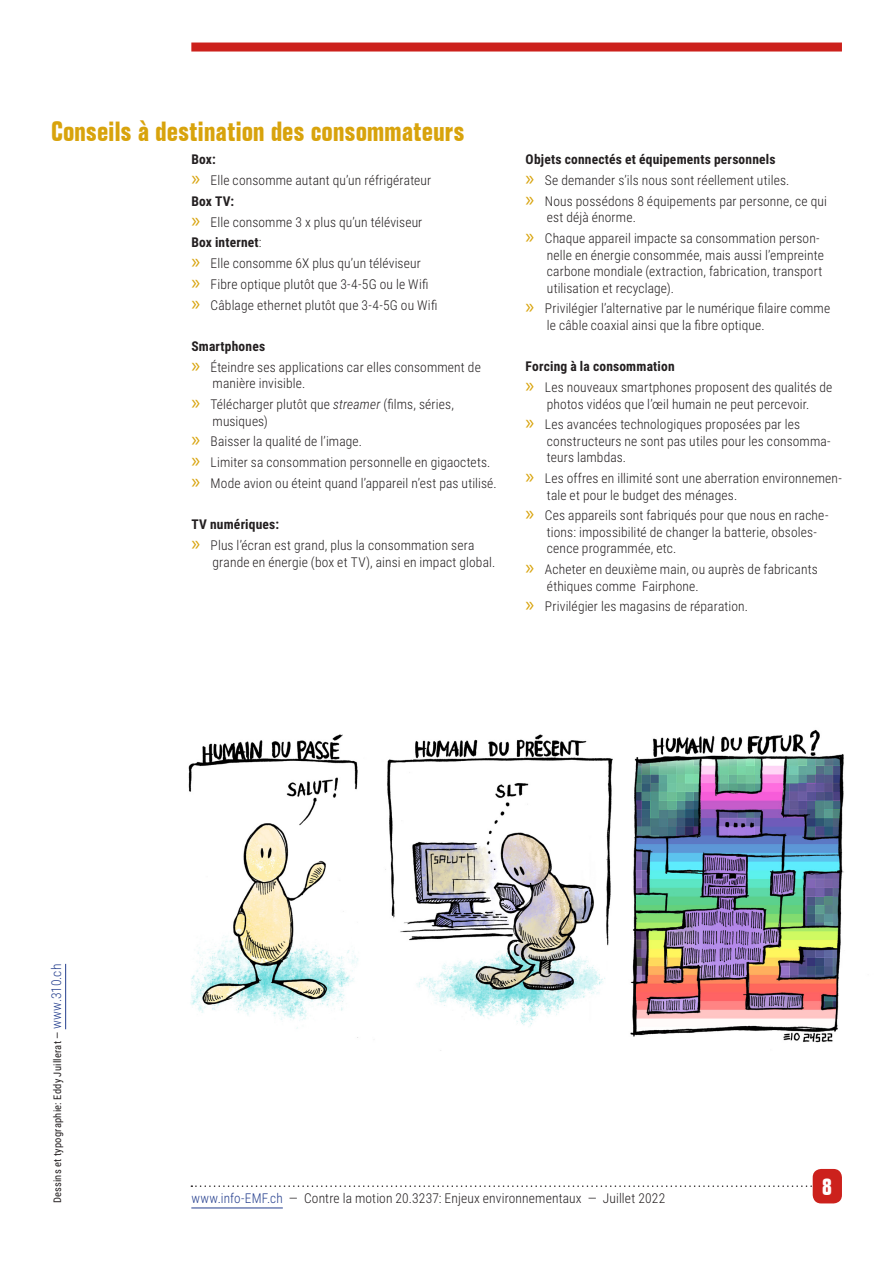
<style>
.page{position:relative;width:893px;height:1263px;background:#fff}
.page>*{position:absolute;margin:0;border:0;box-sizing:border-box;transform-origin:0 0}
.TXT{font:700 condensed 27px "Folio BT";letter-spacing:-.005em;color:#d8a30c}
.t1{font:700 condensed 24px "Folio BT";color:#fff}
.t2{font:300 13.5px/16.5px "Roboto Condensed";letter-spacing:.01em;color:#231f20}
.TXT-2{font:700 13.5px "Roboto Condensed";letter-spacing:.015em;color:#231f20}
.TXT_References{font:10.5px "Roboto Condensed";letter-spacing:.02em;color:#231f20}
.s1{font-family:"Myriad Pro";font-weight:400;font-size:21px;color:#d8a30c}
.s2{font-weight:300}
.s3{font-style:italic}
.s4{font-weight:300;font-size:13.5px;color:#253f8e}
.s5{color:#253f8e}
</style>
<div class="page">
<div style="left:191px;top:43px;width:651px;height:9px;background:#cc211c"></div>
<svg style="left:191px;top:1185px;width:622px;height:2px"></svg>
<div style="left:813px;top:1169px;width:29px;height:34px;background:#cc211c;border-radius:9px"></div>
<hr style="left:191px;top:1208px;width:92px;height:1px;background:#253f8e">
<img style="left:188px;top:729px;width:656px;height:322px">
<hr style="left:65px;top:964px;width:1px;height:65px;background:#253f8e">
<p class="TXT" style="left:51px;top:115px;width:415px">Conseils à destination des consommateurs</p>
<p class="TXT-2" style="left:191px;top:150px;width:26px">Box:</p>
<p class="t2" style="left:191px;top:171px;width:241px"><span class="s1">»</span> Elle consomme autant qu’un réfrigérateur</p>
<p class="TXT-2" style="left:191px;top:192px;width:44px">Box TV:</p>
<p class="t2" style="left:191px;top:213px;width:232px"><span class="s1">»</span> Elle consomme 3 x plus qu’un téléviseur</p>
<p class="TXT-2" style="left:191px;top:233px;width:72px">Box internet<span class="s2">:</span></p>
<p class="t2" style="left:191px;top:254px;width:231px"><span class="s1">»</span> Elle consomme 6X plus qu’un téléviseur</p>
<p class="t2" style="left:191px;top:275px;width:239px"><span class="s1">»</span> Fibre optique plutôt que 3-4-5G ou le Wifi</p>
<p class="t2" style="left:191px;top:296px;width:248px"><span class="s1">»</span> Câblage ethernet plutôt que 3-4-5G ou Wifi</p>
<p class="TXT-2" style="left:191px;top:337px;width:75px">Smartphones</p>
<p class="t2" style="left:213px;top:358px;width:270px;text-indent:-21px"><span class="s1">»</span> Éteindre ses applications car elles consomment de manière invisible.</p>
<p class="t2" style="left:213px;top:395px;width:243px;text-indent:-21px"><span class="s1">»</span> Télécharger plutôt que <span class="s3">streamer</span> (films, séries, musiques)</p>
<p class="t2" style="left:191px;top:433px;width:172px"><span class="s1">»</span> Baisser la qualité de l’image.</p>
<p class="t2" style="left:191px;top:453px;width:301px"><span class="s1">»</span> Limiter sa consommation personnelle en gigaoctets.</p>
<p class="t2" style="left:191px;top:474px;width:307px"><span class="s1">»</span> Mode avion ou éteint quand l’appareil n’est pas utilisé.</p>
<p class="TXT-2" style="left:191px;top:515px;width:89px">TV numériques:</p>
<p class="t2" style="left:213px;top:536px;width:284px;text-indent:-21px"><span class="s1">»</span> Plus l’écran est grand, plus la consommation sera grande en énergie (box et TV), ainsi en impact global.</p>
<p class="TXT-2" style="left:526px;top:150px;width:251px">Objets connectés et équipements personnels</p>
<p class="t2" style="left:526px;top:171px;width:265px"><span class="s1">»</span> Se demander s’ils nous sont réellement utiles.</p>
<p class="t2" style="left:547px;top:192px;width:281px;text-indent:-21px"><span class="s1">»</span> Nous possédons 8 équipements par personne, ce qui est déjà énorme.</p>
<p class="t2" style="left:547px;top:229px;width:278px;text-indent:-21px"><span class="s1">»</span> Chaque appareil impacte sa consommation person&shy;nelle en énergie consommée, mais aussi l’empreinte carbone mondiale (extraction, fabrication, transport utilisation et recyclage).</p>
<p class="t2" style="left:547px;top:300px;width:285px;text-indent:-21px"><span class="s1">»</span> Privilégier l’alternative par le numérique filaire comme le câble coaxial ainsi que la fibre optique.</p>
<p class="TXT-2" style="left:526px;top:357px;width:150px">Forcing à la consommation</p>
<p class="t2" style="left:526px;top:378px;width:308px;text-align:center"><span class="s1">»</span> Les nouveaux smartphones proposent des qualités de photos vidéos que l’œil humain ne peut percevoir.</p>
<p class="t2" style="left:547px;top:416px;width:285px;text-indent:-21px"><span class="s1">»</span> Les avancées technologiques proposées par les constructeurs ne sont pas utiles pour les consomma&shy;teurs lambdas.</p>
<p class="t2" style="left:547px;top:469px;width:297px;text-indent:-21px"><span class="s1">»</span> Les offres en illimité sont une aberration environnemen&shy;tale et pour le budget des ménages.</p>
<p class="t2" style="left:547px;top:507px;width:283px;text-indent:-21px"><span class="s1">»</span> Ces appareils sont fabriqués pour que nous en rache&shy;tions: impossibilité de changer la batterie, obsoles&shy;cence programmée, etc.</p>
<p class="t2" style="left:547px;top:560px;width:272px;text-indent:-21px"><span class="s1">»</span> Acheter en deuxième main, ou auprès de fabricants éthiques comme Fairphone.</p>
<p class="t2" style="left:526px;top:598px;width:224px"><span class="s1">»</span> Privilégier les magasins de réparation.</p>
<p class="TXT_References" style="left:50px;top:1203px;width:241px;rotate:-90deg">Dessins et typographie: Eddy Juillerat — <span class="s4">www.310.ch</span></p>
<p class="t2" style="left:191px;top:1190px;width:476px"><span class="s5">www.info-EMF.ch</span> — Contre la motion 20.3237: Enjeux environnementaux — Juillet 2022</p>
<h2 class="t1" style="left:822px;top:1172px;width:12px">8</h2>
</div>
